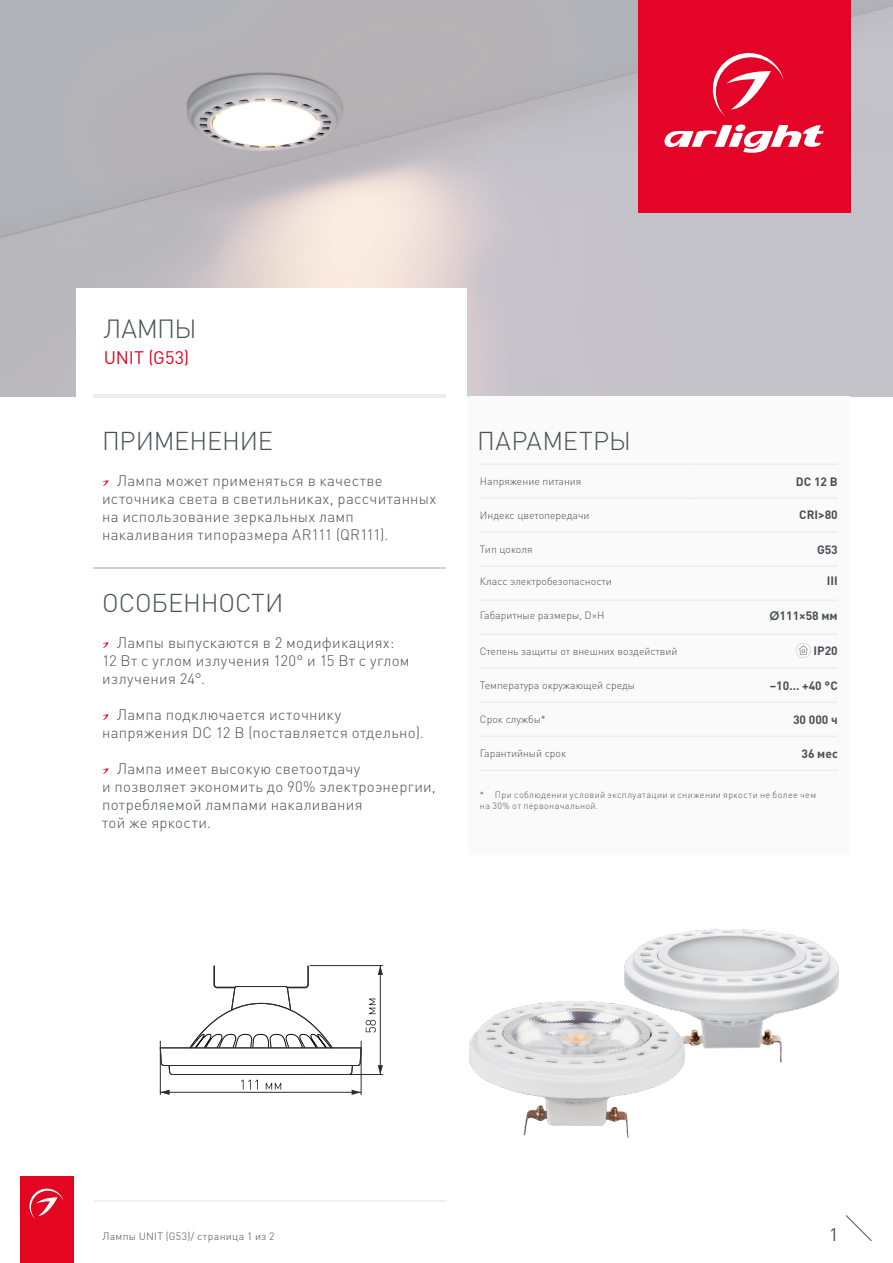
<style>
.page{position:relative;width:893px;height:1263px;background:#fff}
.page>*{position:absolute;margin:0;border:0;box-sizing:border-box;transform-origin:0 0}
.t1{font:300 25.95px "DIN Pro";letter-spacing:-.015em;color:#485156}
.t2{font:300 25.5px "DIN Pro";letter-spacing:-.005em;color:#485156}
.t3{font:300 25.5px "DIN Pro";letter-spacing:.015em;color:#485156}
.t4{font:18px "DIN Pro";color:#e40521}
.t5{font:18px "DIN Pro";color:#485156}
.t6{font:300 15px/18px "DIN Pro";letter-spacing:.02em;color:#485156}
.t7{font:700 12px "DIN Pro";color:#485156}
.t8{font:300 10.5px "DIN Pro";color:#485156}
.t9{font:300 10.5px "DIN Pro";letter-spacing:.03em;color:#485156}
.t10{font:300 9px/10.5px "DIN Pro";letter-spacing:.04em;color:#485156}
.s1{font-family:"Century Gothic"}
</style>
<div class="page">
<svg style="left:845px;top:1215px;width:27px;height:26px"></svg>
<hr style="left:94px;top:1200px;width:352px;height:1px;background:#e3e3e3">
<img style="left:0;top:0;width:893px;height:396px">
<div style="left:468px;top:396px;width:382px;height:459px;background:#fbfafa"></div>
<div style="left:77px;top:288px;width:390px;height:117px;background:#fff"></div>
<svg style="left:102px;top:480px;width:7px;height:6px"></svg>
<hr style="left:94px;top:394px;width:352px;height:3px;background:#ededed">
<hr style="left:94px;top:567px;width:352px;height:1px;background:#d0d0d0">
<hr style="left:480px;top:463px;width:213px;height:2px;background:#ededed">
<hr style="left:693px;top:463px;width:145px;height:2px;background:#ededed">
<hr style="left:480px;top:497px;width:213px;height:2px;background:#ededed">
<hr style="left:693px;top:497px;width:145px;height:2px;background:#ededed">
<hr style="left:480px;top:531px;width:213px;height:2px;background:#ededed">
<hr style="left:693px;top:531px;width:145px;height:2px;background:#ededed">
<hr style="left:480px;top:565px;width:213px;height:2px;background:#ededed">
<hr style="left:693px;top:565px;width:145px;height:2px;background:#ededed">
<hr style="left:480px;top:599px;width:213px;height:2px;background:#ededed">
<hr style="left:693px;top:599px;width:145px;height:2px;background:#ededed">
<hr style="left:480px;top:633px;width:213px;height:2px;background:#ededed">
<hr style="left:693px;top:633px;width:145px;height:2px;background:#ededed">
<hr style="left:480px;top:736px;width:213px;height:1px;background:#ededed">
<hr style="left:693px;top:736px;width:145px;height:1px;background:#ededed">
<hr style="left:480px;top:770px;width:213px;height:1px;background:#ededed">
<hr style="left:693px;top:770px;width:145px;height:1px;background:#ededed">
<hr style="left:480px;top:667px;width:213px;height:2px;background:#ededed">
<hr style="left:693px;top:667px;width:145px;height:2px;background:#ededed">
<hr style="left:480px;top:701px;width:213px;height:2px;background:#ededed">
<hr style="left:693px;top:701px;width:145px;height:2px;background:#ededed">
<svg style="left:796px;top:643px;width:15px;height:15px"></svg>
<svg style="left:102px;top:642px;width:7px;height:6px"></svg>
<svg style="left:102px;top:714px;width:7px;height:6px"></svg>
<svg style="left:102px;top:768px;width:7px;height:6px"></svg>
<img style="left:625px;top:929px;width:214px;height:133px">
<img style="left:469px;top:1001px;width:216px;height:137px">
<svg style="left:159px;top:965px;width:224px;height:130px"></svg>
<div style="left:638px;top:0;width:212px;height:213px;background:#e40428"></div>
<svg style="left:664px;top:124px;width:160px;height:29px"></svg>
<svg style="left:712px;top:53px;width:72px;height:63px"></svg>
<div style="left:20px;top:1177px;width:53px;height:86px;background:#e40521"></div>
<svg style="left:29px;top:1188px;width:35px;height:31px"></svg>
<h1 class="t1" style="left:104px;top:311px;width:94px">ЛАМПЫ</h1>
<p class="t4" style="left:104px;top:345px;width:87px">UNIT (G53)</p>
<h2 class="t2" style="left:102px;top:423px;width:172px">ПРИМЕНЕНИЕ</h2>
<h2 class="t3" style="left:477px;top:423px;width:155px">ПАРАМЕТРЫ</h2>
<p class="t6" style="left:102px;top:471px;width:336px;text-indent:15px">Лампа может применяться в качестве источника света в светильниках, рассчитанных на использование зеркальных ламп накаливания типоразмера AR111 (QR111).</p>
<p class="t8" style="left:480px;top:474px;width:103px">Напряжение питания</p>
<p class="t7" style="left:796px;top:473px;width:43px">DC 12 В</p>
<p class="t8" style="left:480px;top:508px;width:111px">Индекс цветопередачи</p>
<p class="t7" style="left:799px;top:507px;width:40px">CRI&gt;80</p>
<p class="t8" style="left:480px;top:542px;width:54px">Тип цоколя</p>
<p class="t7" style="left:817px;top:541px;width:22px">G53</p>
<p class="t8" style="left:480px;top:574px;width:133px">Класс электробезопасности</p>
<p class="t7" style="left:827px;top:573px;width:12px">III</p>
<p class="t8" style="left:480px;top:608px;width:126px">Габаритные размеры, D×H</p>
<p class="t7" style="left:769px;top:607px;width:70px"><span class="s1">Ø</span>111×58 мм</p>
<p class="t8" style="left:480px;top:644px;width:199px">Степень защиты от внешних воздействий</p>
<p class="t7" style="left:813px;top:642px;width:26px">IP20</p>
<p class="t8" style="left:480px;top:678px;width:157px">Температура окружающей среды</p>
<p class="t7" style="left:770px;top:677px;width:69px">–10… +40 °C</p>
<p class="t8" style="left:480px;top:712px;width:67px">Срок службы*</p>
<p class="t7" style="left:793px;top:711px;width:46px">30 000 ч</p>
<p class="t8" style="left:480px;top:746px;width:88px">Гарантийный срок</p>
<p class="t7" style="left:801px;top:745px;width:38px">36 мес</p>
<p class="t10" style="left:480px;top:789px;width:338px">* При соблюдении условий эксплуатации и снижении яркости не более чем на 30% от первоначальной.</p>
<h2 class="t2" style="left:102px;top:585px;width:183px">ОСОБЕННОСТИ</h2>
<p class="t6" style="left:102px;top:633px;width:309px;text-indent:15px">Лампы выпускаются в 2 модификациях:<br>12 Вт с углом излучения 120° и 15 Вт с углом излучения 24°.</p>
<p class="t6" style="left:102px;top:705px;width:323px;text-indent:15px">Лампа подключается источнику напряжения DC 12 В (поставляется отдельно).</p>
<p class="t6" style="left:102px;top:759px;width:335px;text-indent:15px">Лампа имеет высокую светоотдачу<br>и позволяет экономить до 90% электроэнергии, потребляемой лампами накаливания<br>той же яркости.</p>
<p class="t9" style="left:102px;top:1229px;width:174px">Лампы UNIT (G53)/ страница 1 из 2</p>
<p class="t5" style="left:829px;top:1222px;width:11px">1</p>
</div>
